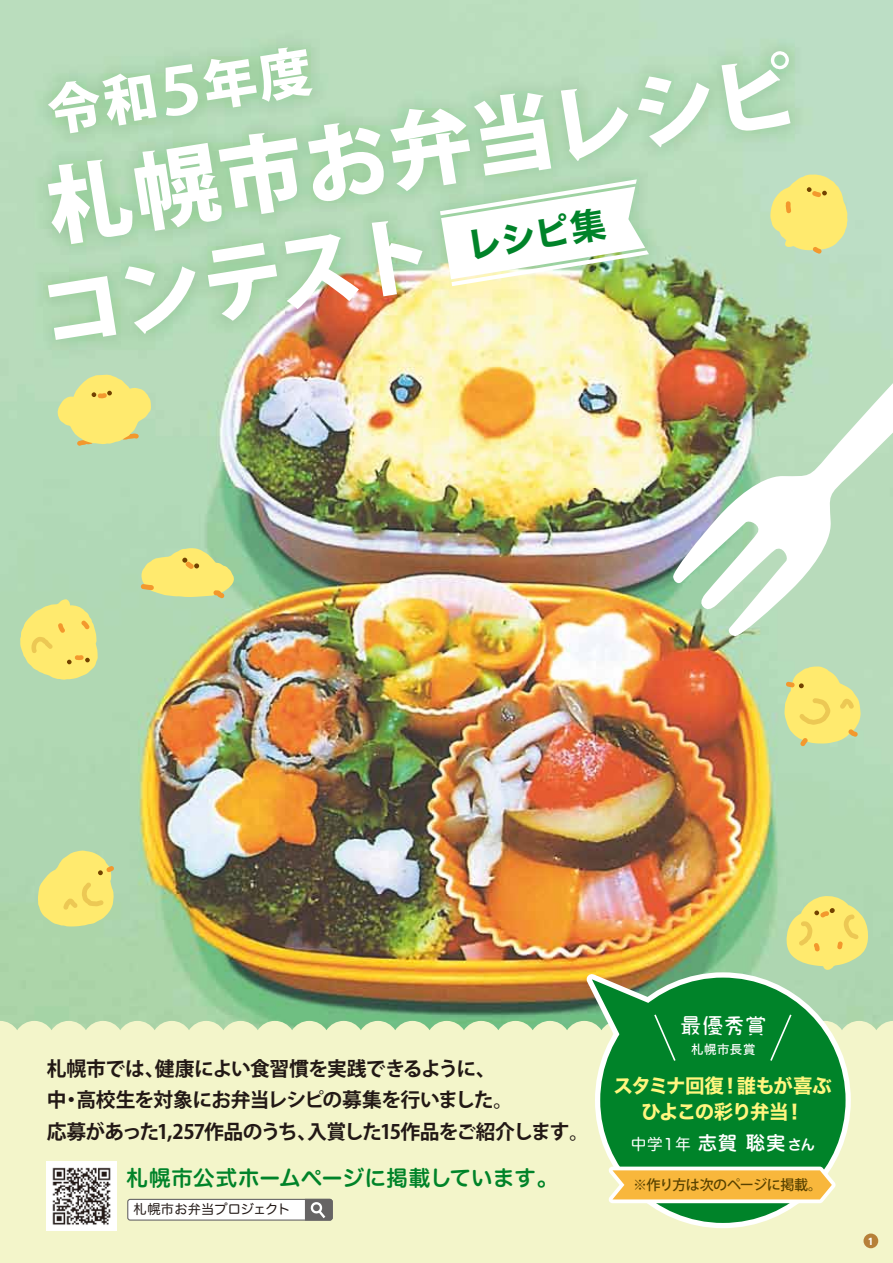
<style>
.page{position:relative;width:893px;height:1263px;background:#fff}
.page>*{position:absolute;margin:0;border:0;box-sizing:border-box;transform-origin:0 0}
.t1{font:35.4px "Hira Kaku Std W7";color:#008329}
.t2{font:22.05px "Mamelon";color:#fff}
.t3{font:21.45px "Hira Maru Std N W6";letter-spacing:.015em;color:#008329}
.t4{font:700 19.8px/31.5px "Koz Go Pro";letter-spacing:-.04em;color:#221815}
.t5{font:19.5px/25.5px "Hira Kaku Std W7";letter-spacing:-.065em;color:#fff67f;text-align:center}
.t6{font:15.6px "Hira Maru Std N W4";color:#fff}
.t7{font:500 14.1px "Koz Go Pro";letter-spacing:-.04em;color:#594200}
.t8{font:13.2px "Hira Maru Std N W4";letter-spacing:.01em;color:#221815}
.t9{font:12.45px "Hira Kaku Std W5";letter-spacing:.055em;color:#fff}
.t10{font:700 9px "UD Shin Go Pr 6 N";color:#fff}
.s1{font-family:"Hira Maru Std N W6";font-size:18.75px}
.s2{font-family:"Hira Maru Std N W6";font-size:14.1px}
</style>
<div class="page">
<img style="left:0;top:0;width:893px;height:1021px">
<div style="left:0;top:1021px;width:893px;height:242px;background:#f3f5ca"></div>
<img style="left:672px;top:307px;width:221px;height:329px">
<div style="left:595px;top:972px;width:256px;height:256px;border:10px solid #fff;border-radius:50%"></div>
<div style="left:128px;top:1199px;width:204px;height:21px;background:#fff;border-radius:2px"></div>
<div style="left:127px;top:1199px;width:206px;height:21px;border:1px solid #666464;border-radius:2px"></div>
<svg style="left:304px;top:1198px;width:29px;height:23px"></svg>
<div style="left:600px;top:977px;width:245px;height:246px;background:#008329;border-radius:50%"></div>
<svg style="left:722px;top:51px;width:68px;height:81px"></svg>
<svg style="left:770px;top:1014px;width:22px;height:47px"></svg>
<img style="left:570px;top:959px;width:107px;height:104px">
<img style="left:47px;top:1161px;width:69px;height:69px">
<svg style="left:608px;top:1166px;width:228px;height:37px;background:#f5c96d"></svg>
<svg style="left:48px;top:48px;width:661px;height:292px"></svg>
<svg style="left:57px;top:374px;width:94px;height:72px;background:#e5e284"></svg>
<svg style="left:20px;top:599px;width:78px;height:81px;background:#e9e27d"></svg>
<svg style="left:141px;top:548px;width:96px;height:50px;background:#e3df7d"></svg>
<svg style="left:784px;top:666px;width:77px;height:80px;background:#e9e17f"></svg>
<svg style="left:770px;top:174px;width:78px;height:80px;background:#ebe383"></svg>
<svg style="left:785px;top:895px;width:84px;height:76px;background:#e4e07f"></svg>
<svg style="left:37px;top:850px;width:77px;height:77px;background:#e9e27c"></svg>
<div style="left:863px;top:1233px;width:15px;height:15px;background:#b68039;border-radius:50%"></div>
<h1 class="t1" style="left:463px;top:218px;width:142px;rotate:-9deg">レシピ集</h1>
<p class="t2" style="left:680px;top:1011px;width:89px">最優秀賞</p>
<p class="t9" style="left:691px;top:1040px;width:66px">札幌市長賞</p>
<p class="t4" style="left:47px;top:1054px;width:544px">札幌市では、健康によい食習慣を実践できるように、<br>中・高校生を対象にお弁当レシピの募集を行いました。<br>応募があった1,257作品のうち、入賞した15作品をご紹介します。</p>
<p class="t3" style="left:126px;top:1162px;width:433px">札幌市公式ホームページに掲載しています。</p>
<p class="t7" style="left:633px;top:1176px;width:191px">※作り方は次のページに掲載。</p>
<p class="t5" style="left:614px;top:1074px;width:220px">スタミナ回復！誰もが喜ぶひよこの彩り弁当！</p>
<p class="t6" style="left:631px;top:1132px;width:186px">中学１年<span class="s1">志賀 聡実</span><span class="s2">さん</span></p>
<p class="t8" style="left:134px;top:1200px;width:158px">札幌市お弁当プロジェクト</p>
<p class="t10" style="left:868px;top:1234px;width:7px">1</p>
</div>
